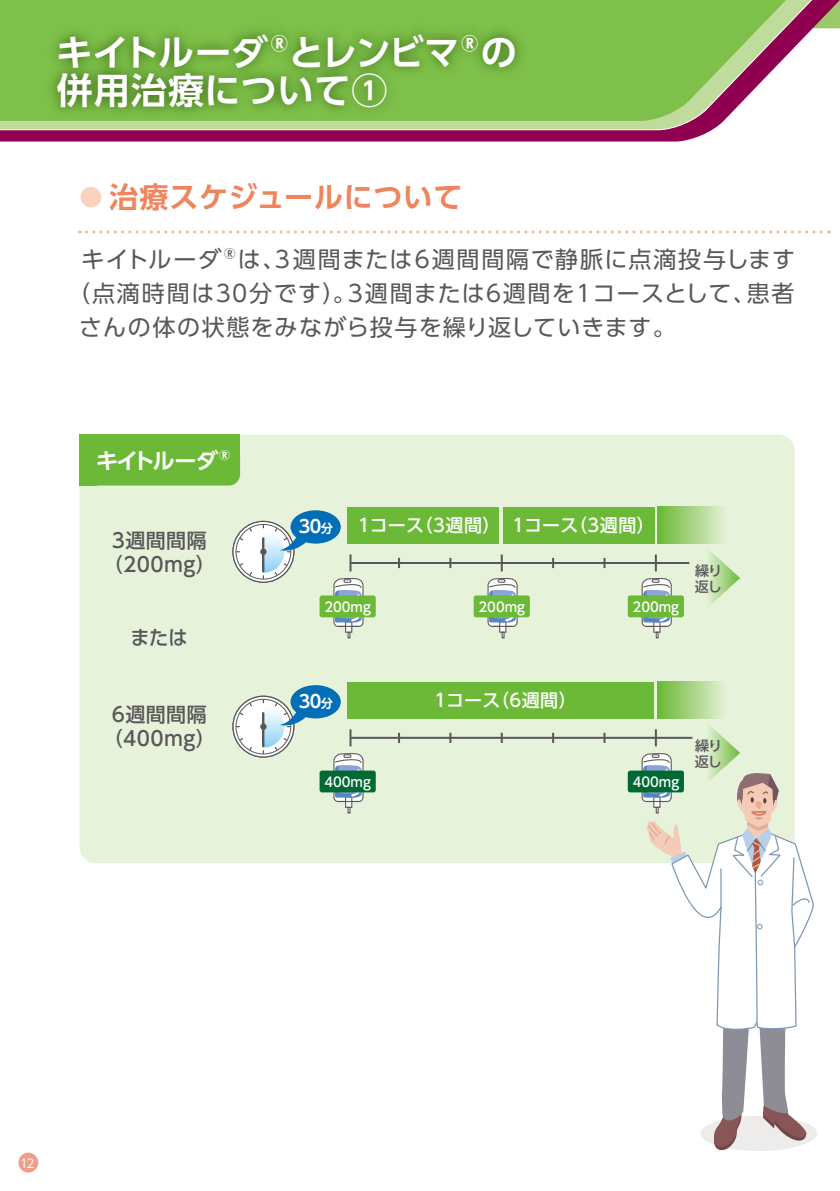
<style>
.page{position:relative;width:840px;height:1191px;background:#fff}
.page>*{position:absolute;margin:0;border:0;box-sizing:border-box;transform-origin:0 0}
.t1{font:700 36px/38px "UD Shin Go Pr 6 De";letter-spacing:.02em;color:#fff}
.t2{font:700 29px "UD Shin Go Pr 6 De";letter-spacing:.02em;color:#ef845d}
.t3{font:23px "UD Shin Go Pr 6";letter-spacing:.055em;color:#595757}
.t4{font:700 22px "UD Shin Go Pro De";letter-spacing:-.08em;color:#fff}
.t5{font:500 20px/24px "UD Shin Go Pro";letter-spacing:.02em;color:#595757;text-align:center}
.t6{font:500 20px "UD Shin Go Pro";letter-spacing:.02em;color:#595757;scale:.96 1}
.t7{font:500 18px "UD Shin Go Pro";letter-spacing:.015em;color:#fff}
.t8{font:700 17.6px "UD Shin Go Pro De";color:#fff}
.t9{font:500 14px/16px "UD Shin Go Pro";letter-spacing:-.08em;color:#595757}
.t10{font:500 13.2px "UD Shin Go Pro";color:#fff}
.t11{font:12px "UD Shin Go Pr 6";color:#fff}
.s1{font-size:23.2px;color:#fad2bd}
.s2{font-size:12.4px}
</style>
<div class="page">
<div style="left:79px;top:434px;width:715px;height:429px;background:#e7f2db;border-radius:16px"></div>
<div style="left:79px;top:446px;width:161px;height:39px;background:#6bb936;border-radius:11px"></div>
<div style="left:79px;top:446px;width:18px;height:39px;background:#6bb936"></div>
<div style="left:79px;top:434px;width:161px;height:22px;background:#6bb936"></div>
<svg style="left:0;top:0;width:839px;height:142px;fill:#900051"></svg>
<svg style="left:0;top:0;width:824px;height:131px"></svg>
<svg style="left:0;top:0;width:807px;height:121px;background:#8ebb5e"></svg>
<img style="left:40px;top:17px;width:495px;height:118px">
<div style="left:233px;top:521px;width:60px;height:61px;background:#fff;border-radius:50%"></div>
<div style="left:232px;top:521px;width:62px;height:62px;border:1px solid #595757;border-radius:50%"></div>
<div style="left:235px;top:524px;width:56px;height:55px;border:1px solid #595757;border-radius:50%"></div>
<svg style="left:238px;top:562px;width:15px;height:14px"></svg>
<svg style="left:238px;top:527px;width:15px;height:14px"></svg>
<hr style="left:262px;top:538px;width:2px;height:33px;background:#595757">
<svg style="left:263px;top:525px;width:49px;height:53px"></svg>
<div style="left:290px;top:510px;width:50px;height:33px;background:#036eb8;border-radius:50%"></div>
<svg style="left:233px;top:696px;width:60px;height:61px"></svg>
<div style="left:232px;top:695px;width:62px;height:62px;border:1px solid #595757;border-radius:50%"></div>
<svg style="left:238px;top:737px;width:14px;height:14px"></svg>
<svg style="left:238px;top:702px;width:15px;height:14px"></svg>
<hr style="left:262px;top:713px;width:2px;height:33px;background:#595757">
<svg style="left:263px;top:699px;width:49px;height:54px"></svg>
<div style="left:290px;top:685px;width:50px;height:33px;background:#036eb8;border-radius:50%"></div>
<svg style="left:333px;top:753px;width:31px;height:60px"></svg>
<div style="left:319px;top:770px;width:56px;height:22px;background:#006934;border-radius:2px"></div>
<div style="left:627px;top:770px;width:56px;height:22px;background:#006934;border-radius:2px"></div>
<svg style="left:333px;top:578px;width:31px;height:60px"></svg>
<div style="left:319px;top:595px;width:56px;height:22px;background:#6bb936;border-radius:2px"></div>
<svg style="left:486px;top:578px;width:32px;height:60px"></svg>
<div style="left:473px;top:595px;width:56px;height:22px;background:#6bb936;border-radius:2px"></div>
<svg style="left:640px;top:578px;width:32px;height:60px"></svg>
<div style="left:627px;top:595px;width:56px;height:22px;background:#6bb936;border-radius:2px"></div>
<div style="left:347px;top:507px;width:151px;height:37px;background:#6bb936"></div>
<div style="left:657px;top:507px;width:68px;height:37px;background:linear-gradient(to right,#69b834,#e0eed2)"></div>
<svg style="left:349px;top:554px;width:2px;height:17px"></svg>
<svg style="left:398px;top:558px;width:2px;height:10px"></svg>
<svg style="left:449px;top:558px;width:2px;height:10px"></svg>
<svg style="left:552px;top:558px;width:2px;height:10px"></svg>
<svg style="left:603px;top:558px;width:2px;height:10px"></svg>
<svg style="left:500px;top:554px;width:2px;height:17px"></svg>
<svg style="left:654px;top:554px;width:2px;height:17px"></svg>
<hr style="left:350px;top:562px;width:339px;height:2px;background:#595757">
<div style="left:502px;top:507px;width:151px;height:37px;background:#6bb936"></div>
<svg style="left:708px;top:550px;width:31px;height:56px"></svg>
<div style="left:347px;top:682px;width:306px;height:36px;background:#6bb936"></div>
<div style="left:657px;top:682px;width:68px;height:36px;background:linear-gradient(to right,#69b834,#e0eed2)"></div>
<svg style="left:349px;top:729px;width:2px;height:17px"></svg>
<svg style="left:398px;top:732px;width:2px;height:11px"></svg>
<svg style="left:449px;top:732px;width:2px;height:11px"></svg>
<svg style="left:500px;top:732px;width:2px;height:11px"></svg>
<svg style="left:552px;top:732px;width:2px;height:11px"></svg>
<svg style="left:603px;top:732px;width:2px;height:11px"></svg>
<hr style="left:350px;top:737px;width:342px;height:2px;background:#595757">
<svg style="left:86px;top:230px;width:743px;height:3px"></svg>
<svg style="left:640px;top:721px;width:174px;height:430px"></svg>
<svg style="left:18px;top:1152px;width:21px;height:21px"></svg>
<h1 class="t1" style="left:57px;top:32px;width:461px">キイトルーダ®とレンビマ®の併用治療について①</h1>
<p class="t2" style="left:79px;top:173px;width:384px"><span class="s1">●</span> 治療スケジュールについて</p>
<p class="t3" style="left:82px;top:240px;width:714px">キイトルーダ®は、3週間または６週間間隔で静脈に点滴投与します</p>
<p class="t3" style="left:67px;top:274px;width:728px">（点滴時間は30分です）。3週間または６週間を1コースとして、患者</p>
<p class="t3" style="left:79px;top:308px;width:597px">さんの体の状態をみながら投与を繰り返していきます。</p>
<p class="t4" style="left:96px;top:443px;width:146px">キイトルーダ®</p>
<p class="t5" style="left:103px;top:528px;width:114px">3週間間隔（200mg）</p>
<p class="t6" style="left:130px;top:621px;width:61px">または</p>
<p class="t5" style="left:103px;top:702px;width:114px">6週間間隔（400mg）</p>
<p class="t8" style="left:299px;top:512px;width:36px">30<span class="s2">分</span></p>
<p class="t7" style="left:358px;top:511px;width:144px">1コース（3週間）</p>
<p class="t7" style="left:512px;top:511px;width:144px">1コース（3週間）</p>
<p class="t10" style="left:324px;top:596px;width:48px">200mg</p>
<p class="t10" style="left:478px;top:596px;width:48px">200mg</p>
<p class="t10" style="left:632px;top:596px;width:48px">200mg</p>
<p class="t9" style="left:694px;top:562px;width:29px">繰り返し</p>
<p class="t8" style="left:299px;top:687px;width:36px">30<span class="s2">分</span></p>
<p class="t7" style="left:434px;top:686px;width:144px">1コース（6週間）</p>
<p class="t10" style="left:324px;top:771px;width:48px">400mg</p>
<p class="t10" style="left:632px;top:771px;width:48px">400mg</p>
<p class="t9" style="left:694px;top:737px;width:29px">繰り返し</p>
<p class="t11" style="left:20px;top:1153px;width:16px">12</p>
</div>
